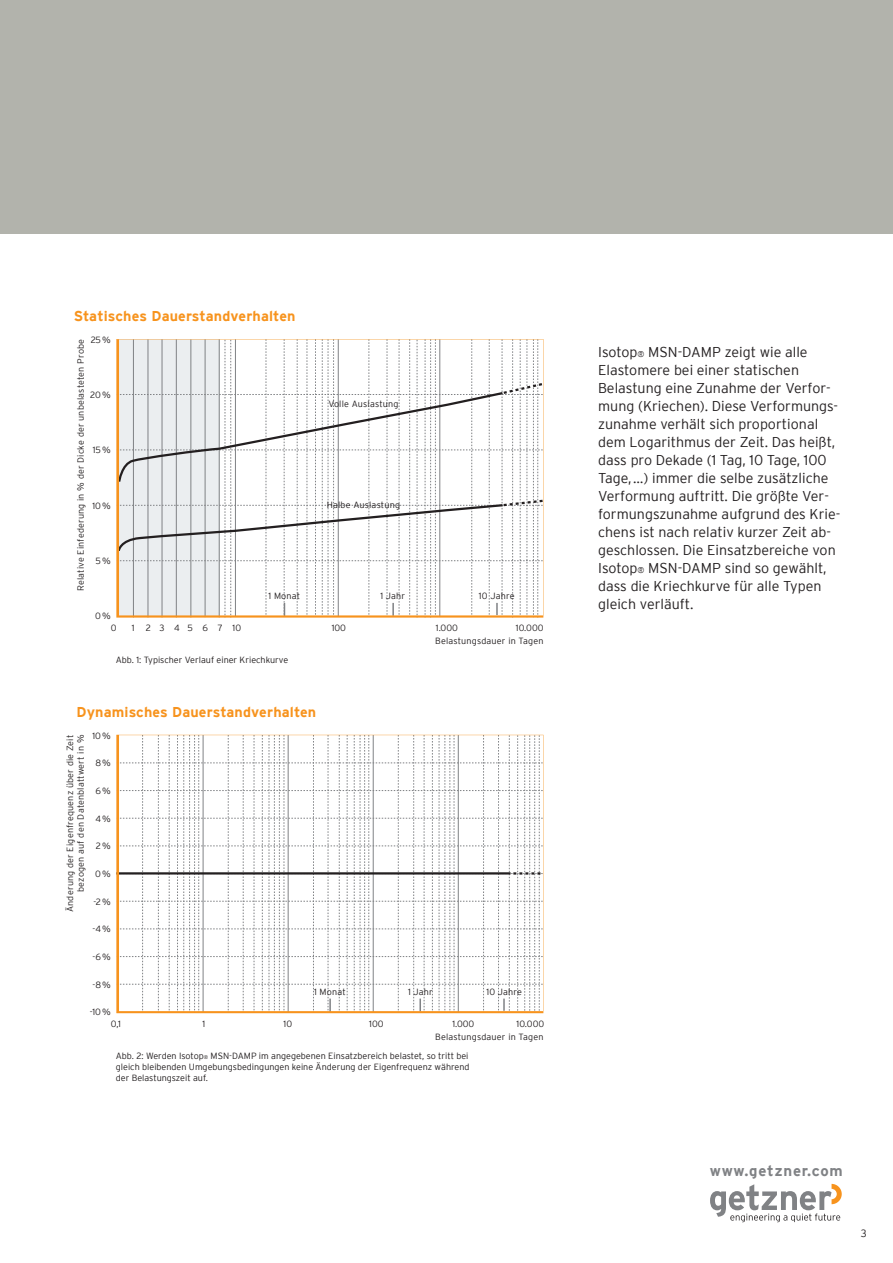
<style>
.page{position:relative;width:893px;height:1263px;background:#fff}
.page>*{position:absolute;margin:0;border:0;box-sizing:border-box;transform-origin:0 0}
.t1{font:700 15px "Interstate";letter-spacing:.055em;color:#808285}
.t2{font:300 14.25px/18px "Interstate";color:#231f20}
.t3{font:700 14.25px "Interstate";letter-spacing:.01em;color:#f7931d}
.t4{font:300 10.5px "Interstate";color:#231f20}
.t5{font:300 9px/10.8px "Interstate";letter-spacing:.02em;color:#231f20;text-align:right}
.t6{font:300 9px "Interstate";color:#231f20}
.s1{font-size:5.25px}
.s2{font-size:8.25px}
</style>
<div class="page">
<svg style="left:117px;top:339px;width:426px;height:278px"></svg>
<svg style="left:117px;top:735px;width:426px;height:278px"></svg>
<div style="left:0;top:0;width:893px;height:234px;background:#b2b3ac"></div>
<svg style="left:710px;top:1184px;width:132px;height:38px"></svg>
<h2 class="t3" style="left:74px;top:310px;width:223px">Statisches Dauerstandverhalten</h2>
<p class="t5" style="left:91px;top:334px;width:22px">25 %</p>
<p class="t5" style="left:75px;top:591px;width:254px;rotate:-90deg">Relative Einfederung in % der Dicke der unbelasteten Probe</p>
<p class="t5" style="left:90px;top:390px;width:22px">20 %</p>
<p class="t5" style="left:93px;top:445px;width:20px">15 %</p>
<p class="t5" style="left:92px;top:500px;width:20px">10 %</p>
<p class="t5" style="left:96px;top:556px;width:17px">5 %</p>
<p class="t5" style="left:95px;top:611px;width:17px">0 %</p>
<p class="t5" style="left:268px;top:591px;width:33px">1 Monat</p>
<p class="t5" style="left:328px;top:398px;width:71px">Volle Auslastung</p>
<p class="t5" style="left:327px;top:499px;width:75px">Halbe Auslastung</p>
<p class="t5" style="left:380px;top:591px;width:26px">1 Jahr</p>
<p class="t5" style="left:479px;top:591px;width:37px">10 Jahre</p>
<p class="t5" style="left:111px;top:623px;width:7px">0</p>
<p class="t5" style="left:132px;top:623px;width:111px">1 2 3 4 5 6 7 10</p>
<p class="t5" style="left:332px;top:623px;width:16px">100</p>
<p class="t5" style="left:436px;top:623px;width:24px">1.000</p>
<p class="t5" style="left:516px;top:623px;width:29px">10.000</p>
<p class="t6" style="left:116px;top:655px;width:174px">Abb. 1: Typischer Verlauf einer Kriechkurve</p>
<h2 class="t3" style="left:77px;top:706px;width:241px">Dynamisches Dauerstandverhalten</h2>
<p class="t5" style="left:92px;top:730px;width:20px">10 %</p>
<p class="t5" style="left:95px;top:758px;width:17px">8 %</p>
<p class="t5" style="left:96px;top:785px;width:17px">6 %</p>
<p class="t5" style="left:95px;top:813px;width:17px">4 %</p>
<p class="t5" style="left:96px;top:841px;width:16px">2 %</p>
<p class="t5" style="left:95px;top:868px;width:17px">0 %</p>
<p class="t5" style="left:93px;top:896px;width:19px">-2 %</p>
<p class="t5" style="left:93px;top:924px;width:20px">-4 %</p>
<p class="t5" style="left:93px;top:951px;width:20px">-6 %</p>
<p class="t5" style="left:92px;top:979px;width:20px">-8 %</p>
<p class="t5" style="left:90px;top:1007px;width:23px">-10 %</p>
<p class="t5" style="left:65px;top:912px;width:179px;rotate:-90deg">Änderung der Eigenfrequenz über die Zeit bezogen auf den Datenblattwert in %</p>
<p class="t5" style="left:314px;top:987px;width:33px">1 Monat</p>
<p class="t5" style="left:435px;top:636px;width:110px">Belastungsdauer in Tagen</p>
<p class="t5" style="left:408px;top:987px;width:26px">1 Jahr</p>
<p class="t5" style="left:486px;top:987px;width:37px">10 Jahre</p>
<p class="t5" style="left:111px;top:1018px;width:12px">0,1</p>
<p class="t5" style="left:202px;top:1018px;width:4px">1</p>
<p class="t5" style="left:284px;top:1018px;width:10px">10</p>
<p class="t5" style="left:369px;top:1018px;width:16px">100</p>
<p class="t5" style="left:452px;top:1018px;width:24px">1.000</p>
<p class="t5" style="left:517px;top:1018px;width:29px">10.000</p>
<p class="t5" style="left:435px;top:1032px;width:110px">Belastungsdauer in Tagen</p>
<p class="t5" style="left:116px;top:1051px;width:355px;text-align:justify">Abb. 2: Werden Isotop<span class="s1">®</span> MSN-DAMP im angegebenen Einsatzbereich be lastet, so tritt bei gleich bleibenden Umgebungsbedingungen keine Änderung der Eigenfrequenz während der Belastungszeit auf.</p>
<p class="t2" style="left:598px;top:343px;width:244px">Isotop<span class="s2">®</span> MSN-DAMP zeigt wie alle Elastomere bei einer statischen Belastung eine Zunahme der Verfor&shy;mung (Kriechen). Diese Verformungs&shy;zunahme verhält sich proportional dem Logarithmus der Zeit. Das heißt, dass pro Dekade (1 Tag, 10 Tage, 100<br>Tage, …) immer die selbe zusätzliche Verformung auftritt. Die größte Ver&shy;formungszunahme aufgrund des Krie&shy;chens ist nach relativ kurzer Zeit ab&shy;geschlossen. Die Einsatzbereiche von Isotop<span class="s2">®</span> MSN-DAMP sind so gewählt, dass die Kriechkurve für alle Typen gleich verläuft.</p>
<h1 class="t1" style="left:710px;top:1164px;width:135px">www.getzner.com</h1>
<p class="t4" style="left:861px;top:1228px;width:7px">3</p>
</div>
